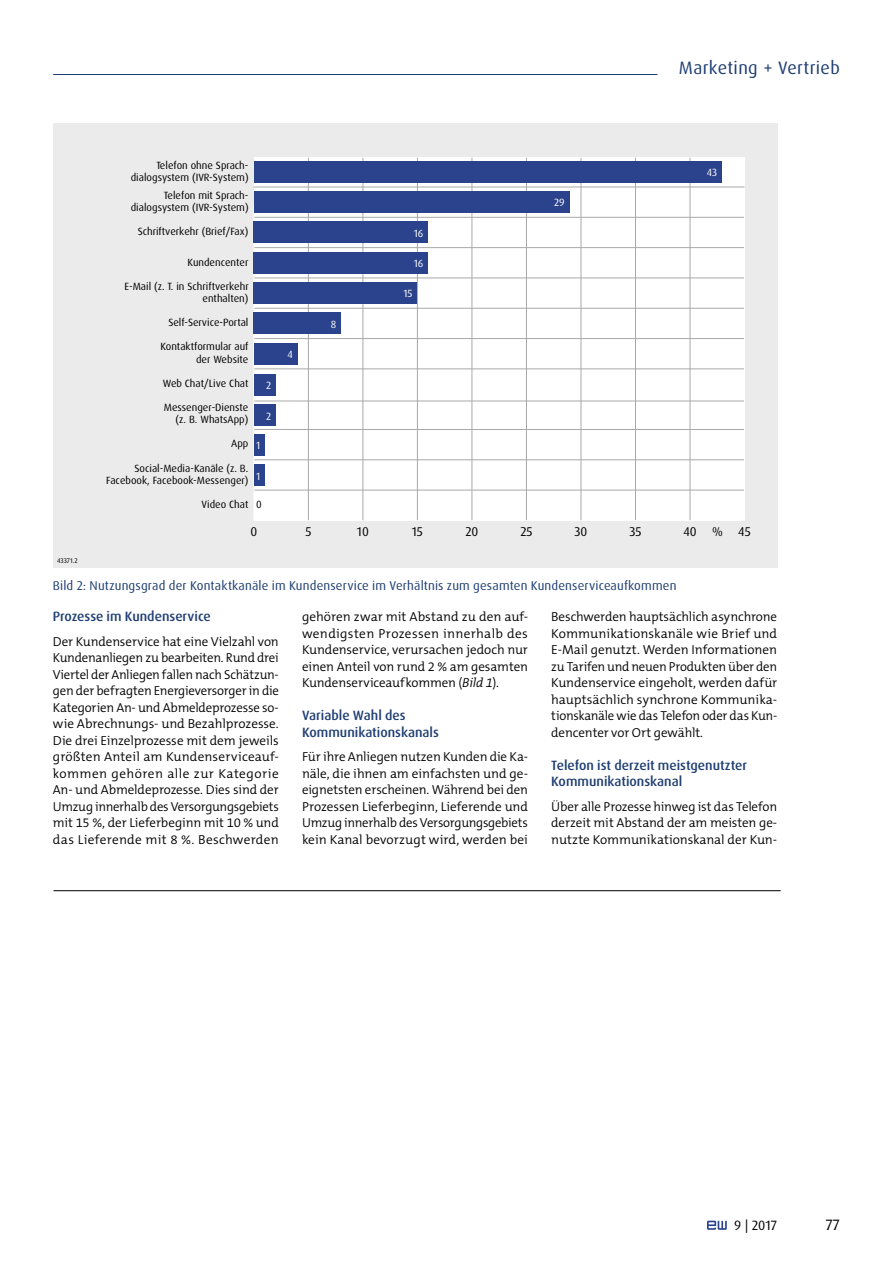
<style>
.page{position:relative;width:893px;height:1263px;background:#fff}
.page>*{position:absolute;margin:0;border:0;box-sizing:border-box;transform-origin:0 0}
.t1{font:18px "Dax OT";letter-spacing:.02em;color:#1f3e73}
.t2{font:15px "Dax OT";color:#000}
.t3{font:500 13.5px/16.5px "Dax OT";color:#1f3e73}
.t4{font:13.5px "Dax OT";color:#000}
.t5{font:300 13.05px/16.5px "The Mix B4";letter-spacing:-.005em;color:#000;text-align:justify}
.t6{font:12.75px "Dax OT";letter-spacing:.015em;color:#1f3e73}
.t7{font:12.75px "Dax OT";color:#000}
.t8{font:10.5px/12px "Dax OT";color:#000;text-align:right}
.t9{font:10.5px "Dax OT";color:#fff}
.t10{font:6.75px "Dax OT";color:#000}
.s1{font-style:italic}
</style>
<div class="page">
<svg style="left:707px;top:1221px;width:20px;height:9px"></svg>
<hr style="left:53px;top:74px;width:604px;height:1px;background:#1f3e73">
<div style="left:53px;top:123px;width:724px;height:445px;background:#ebebeb"></div>
<div style="left:254px;top:157px;width:490px;height:363px;background:#fff"></div>
<hr style="left:254px;top:490px;width:490px;height:1px;background:#a9a9a9">
<hr style="left:254px;top:459px;width:490px;height:1px;background:#a9a9a9">
<hr style="left:254px;top:429px;width:490px;height:1px;background:#a9a9a9">
<hr style="left:254px;top:401px;width:490px;height:1px;background:#a9a9a9">
<hr style="left:254px;top:369px;width:490px;height:1px;background:#a9a9a9">
<hr style="left:254px;top:308px;width:490px;height:1px;background:#a9a9a9">
<hr style="left:254px;top:278px;width:490px;height:1px;background:#a9a9a9">
<hr style="left:254px;top:247px;width:490px;height:1px;background:#a9a9a9">
<hr style="left:254px;top:217px;width:490px;height:1px;background:#a9a9a9">
<hr style="left:254px;top:187px;width:490px;height:1px;background:#a9a9a9">
<hr style="left:254px;top:338px;width:490px;height:1px;background:#a9a9a9">
<hr style="left:417px;top:158px;width:1px;height:362px;background:#a9a9a9">
<hr style="left:744px;top:194px;width:1px;height:314px;background:#fff">
<hr style="left:254px;top:205px;width:1px;height:315px;background:#fff">
<hr style="left:308px;top:158px;width:1px;height:362px;background:#a9a9a9">
<hr style="left:363px;top:158px;width:1px;height:362px;background:#a9a9a9">
<hr style="left:472px;top:158px;width:1px;height:362px;background:#a9a9a9">
<hr style="left:526px;top:158px;width:1px;height:362px;background:#a9a9a9">
<hr style="left:581px;top:158px;width:1px;height:362px;background:#a9a9a9">
<hr style="left:635px;top:158px;width:1px;height:362px;background:#a9a9a9">
<hr style="left:690px;top:158px;width:1px;height:362px;background:#a9a9a9">
<div style="left:254px;top:465px;width:11px;height:21px;background:#2b438c"></div>
<div style="left:254px;top:434px;width:11px;height:21px;background:#2b438c"></div>
<div style="left:254px;top:405px;width:22px;height:21px;background:#2b438c"></div>
<div style="left:254px;top:374px;width:22px;height:22px;background:#2b438c"></div>
<div style="left:254px;top:343px;width:43px;height:21px;background:#2b438c"></div>
<div style="left:254px;top:313px;width:87px;height:21px;background:#2b438c"></div>
<div style="left:254px;top:282px;width:163px;height:22px;background:#2b438c"></div>
<div style="left:254px;top:252px;width:174px;height:21px;background:#2b438c"></div>
<div style="left:254px;top:222px;width:174px;height:21px;background:#2b438c"></div>
<div style="left:254px;top:192px;width:315px;height:21px;background:#2b438c"></div>
<div style="left:254px;top:161px;width:468px;height:22px;background:#2b438c"></div>
<hr style="left:54px;top:890px;width:727px;height:1px;background:#000">
<h1 class="t1" style="left:679px;top:57px;width:162px">Marketing + Vertrieb</h1>
<p class="t8" style="left:131px;top:159px;width:119px">Telefon ohne Sprach&shy;dialogsystem (IVR-System)</p>
<p class="t9" style="left:707px;top:166px;width:12px">43</p>
<p class="t8" style="left:131px;top:189px;width:119px">Telefon mit Sprach&shy;dialogsystem (IVR-System)</p>
<p class="t8" style="left:138px;top:226px;width:112px">Schriftverkehr (Brief/Fax)</p>
<p class="t8" style="left:188px;top:256px;width:62px">Kundencenter</p>
<p class="t8" style="left:124px;top:280px;width:126px">E-Mail (z. T. in Schriftverkehr enthalten)</p>
<p class="t8" style="left:168px;top:317px;width:82px">Self-Service-Portal</p>
<p class="t8" style="left:160px;top:340px;width:90px;line-height:12.6px">Kontaktformular auf der Website</p>
<p class="t8" style="left:163px;top:377px;width:87px">Web Chat/Live Chat</p>
<p class="t8" style="left:164px;top:401px;width:86px;line-height:12.6px">Messenger-Dienste (z. B. WhatsApp)</p>
<p class="t9" style="left:266px;top:379px;width:7px">2</p>
<p class="t9" style="left:266px;top:409px;width:7px">2</p>
<p class="t8" style="left:231px;top:438px;width:19px">App</p>
<p class="t8" style="left:106px;top:462px;width:144px">Social-Media-Kanäle (z. B.<br>Facebook, Facebook-Messenger)</p>
<p class="t8" style="left:202px;top:498px;width:48px">Video Chat</p>
<p class="t9" style="left:256px;top:439px;width:6px">1</p>
<p class="t9" style="left:256px;top:469px;width:6px">1</p>
<p class="t8" style="left:256px;top:498px;width:7px">0</p>
<p class="t9" style="left:288px;top:348px;width:7px">4</p>
<p class="t9" style="left:331px;top:317px;width:7px">8</p>
<p class="t9" style="left:414px;top:226px;width:11px">16</p>
<p class="t9" style="left:414px;top:257px;width:11px">16</p>
<p class="t9" style="left:403px;top:287px;width:11px">15</p>
<p class="t9" style="left:554px;top:196px;width:12px">29</p>
<p class="t10" style="left:57px;top:557px;width:22px">43371.2</p>
<p class="t7" style="left:250px;top:523px;width:8px">0</p>
<p class="t7" style="left:305px;top:523px;width:8px">5</p>
<p class="t7" style="left:357px;top:523px;width:13px">10</p>
<p class="t7" style="left:412px;top:523px;width:13px">15</p>
<p class="t7" style="left:465px;top:523px;width:15px">20</p>
<p class="t7" style="left:520px;top:523px;width:14px">25</p>
<p class="t7" style="left:574px;top:523px;width:14px">30</p>
<p class="t7" style="left:629px;top:523px;width:14px">35</p>
<p class="t7" style="left:683px;top:523px;width:69px">40 % 45</p>
<p class="t6" style="left:53px;top:578px;width:625px">Bild 2: Nutzungsgrad der Kontaktkanäle im Kundenservice im Verhältnis zum gesamten Kundenserviceaufkommen</p>
<p class="t3" style="left:53px;top:608px;width:159px">Prozesse im Kundenservice</p>
<p class="t5" style="left:53px;top:634px;width:228px">Der Kundenservice hat eine Vielzahl von Kundenanliegen zu bearbeiten. Rund drei Viertel der Anliegen fallen nach Schätzun&shy;gen der befragten Energieversorger in die Kategorien An- und Abmeldeprozesse so&shy;wie Abrechnungs- und Bezahlprozesse.<br>Die drei Einzelprozesse mit dem jeweils größten Anteil am Kundenserviceauf&shy;kommen gehören alle zur Kategorie An- und Abmeldeprozesse. Dies sind der Umzug innerhalb des Versorgungsgebiets mit 15 %, der Lieferbeginn mit 10 % und das Lieferende mit 8 %. Beschwerden</p>
<p class="t5" style="left:302px;top:609px;width:227px">gehören zwar mit Abstand zu den auf&shy;wendigsten Prozessen innerhalb des Kundenservice, verursachen jedoch nur einen Anteil von rund 2 % am gesamten Kundenserviceaufkommen (<span class="s1">Bild 1</span>).</p>
<p class="t3" style="left:302px;top:707px;width:138px">Variable Wahl des<br>Kommunikationskanals</p>
<p class="t5" style="left:302px;top:749px;width:228px">Für ihre Anliegen nutzen Kunden die Ka&shy;näle, die ihnen am einfachsten und ge&shy;eignetsten erscheinen. Während bei den Prozessen Lieferbeginn, Lieferende und Umzug innerhalb des Versorgungsgebiets kein Kanal bevorzugt wird, werden bei</p>
<p class="t5" style="left:551px;top:609px;width:227px">Beschwerden hauptsächlich asynchrone Kommunikationskanäle wie Brief und E-Mail genutzt. Werden Informationen zu Tarifen und neuen Produkten über den Kundenservice eingeholt, werden dafür hauptsächlich synchrone Kommunika&shy;tionskanäle wie das Telefon oder das Kun&shy;dencenter vor Ort gewählt.</p>
<p class="t3" style="left:551px;top:757px;width:197px">Telefon ist derzeit meistgenutzter<br>Kommunikationskanal</p>
<p class="t5" style="left:551px;top:799px;width:228px">Über alle Prozesse hinweg ist das Telefon derzeit mit Abstand der am meisten ge&shy;nutzte Kommunikationskanal der Kun-</p>
<p class="t4" style="left:734px;top:1216px;width:44px">9 | 2017</p>
<p class="t2" style="left:826px;top:1215px;width:16px">77</p>
</div>
